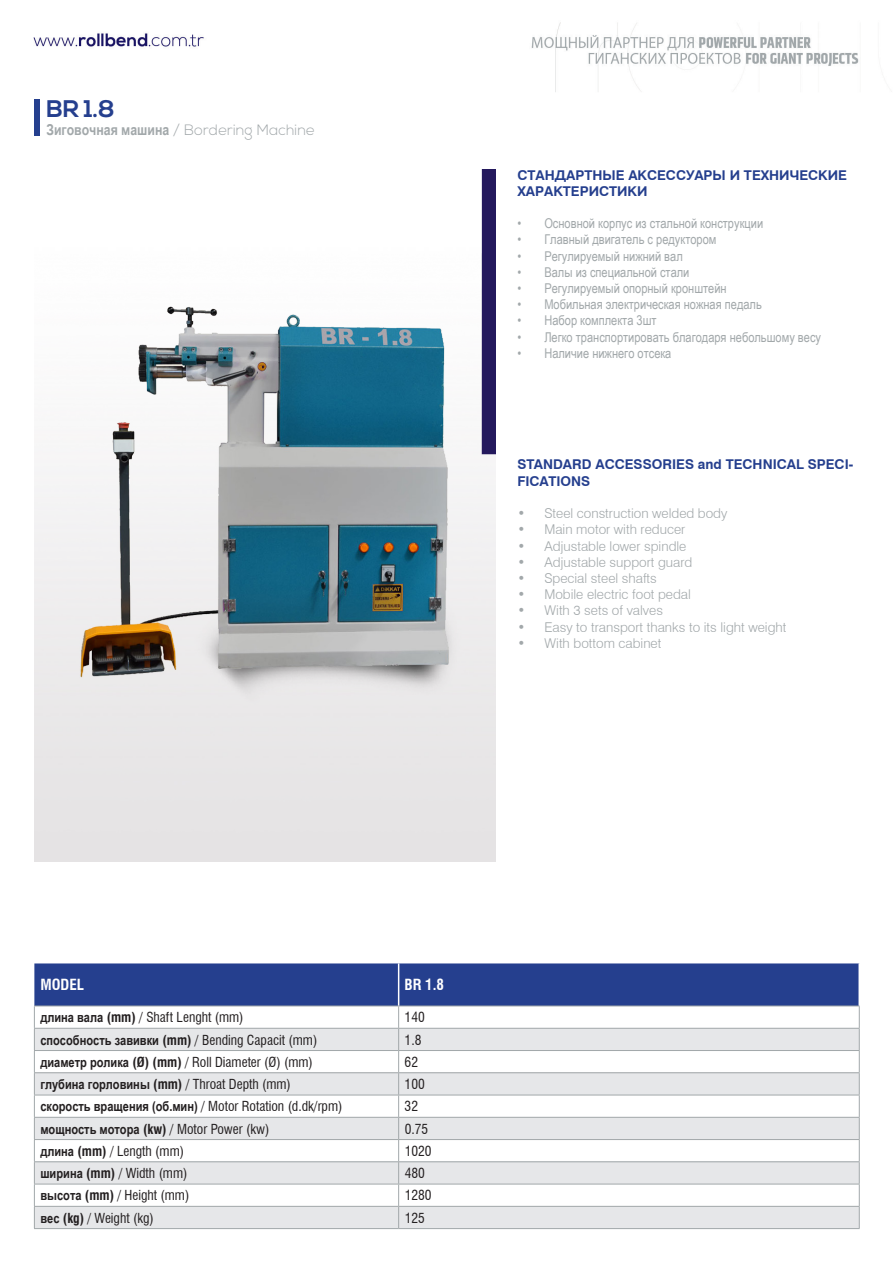
<style>
.page{position:relative;width:893px;height:1263px;background:#fff}
.page>*{position:absolute;margin:0;border:0;box-sizing:border-box;transform-origin:0 0}
.t1{font:700 24px "Nexa";color:#253f8e}
.t2{font:300 15px "Nexa";color:#a2a8aa}
.t3{font:700 condensed 15px "Swiss 721 BT";color:#fff}
.t4{font:13.5px "Arial Narrow";color:#a2a8aa}
.t5{font:condensed 13.5px "Swiss 721 BT";color:#231f20}
.t6{font:300 13.5px "Swiss 721 BT";color:#a2a8aa}
.t7{font:700 13.5px/16.2px "Swiss 721 BT";color:#253f8e}
.t8{font:700 13.5px "Arial Narrow";color:#231f20}
.s1{font-family:"Arial Narrow";font-weight:700}
.s2{font-family:"Arial Narrow";font-weight:700;font-stretch:normal}
.s3{font-weight:700}
.s4{font-family:"Swiss 721 BT";font-stretch:condensed}
.s5{font-family:"Swiss 721 BT";font-weight:400;font-stretch:condensed}
</style>
<div class="page">
<img style="left:33px;top:22px;width:826px;height:1206px">
<div style="left:34px;top:99px;width:6px;height:36px;background:#253f8e"></div>
<img style="left:34px;top:169px;width:461px;height:692px">
<svg style="left:34px;top:963px;width:826px;height:265px"></svg>
<hr style="left:34px;top:1228px;width:365px;height:1px;background:#a2a8aa">
<hr style="left:399px;top:1228px;width:461px;height:1px;background:#a2a8aa">
<hr style="left:398px;top:963px;width:1px;height:43px;background:#fff">
<hr style="left:858px;top:963px;width:2px;height:43px;background:#fff">
<h1 class="t1" style="left:46px;top:95px;width:70px">BR 1.8</h1>
<p class="t2" style="left:46px;top:121px;width:270px"><span class="s1">З</span><span class="s1">и</span><span class="s1">г</span><span class="s1">о</span><span class="s1">вочная машина</span> / Bordering Machine</p>
<p class="t7" style="left:517px;top:166px;width:331px">СТАНДАРТНЫЕ АКСЕССУАРЫ И ТЕХНИЧЕСКИЕ<br>ХАРАКТЕРИСТИКИ</p>
<p class="t4" style="left:517px;top:214px;width:247px">• Основной корпус из стальной конструкции</p>
<p class="t4" style="left:517px;top:230px;width:201px">• Главный двигатель с редуктором</p>
<p class="t4" style="left:517px;top:246px;width:167px">• Регулируемый нижний вал</p>
<p class="t4" style="left:517px;top:262px;width:174px">• Валы из специальной стали</p>
<p class="t4" style="left:517px;top:278px;width:211px">• Регулируемый опорный кронштейн</p>
<p class="t4" style="left:517px;top:295px;width:246px">• Мобильная электрическая ножная педаль</p>
<p class="t4" style="left:517px;top:311px;width:141px">• Набор комплекта 3шт</p>
<p class="t4" style="left:517px;top:327px;width:305px">• Легко транспортировать благодаря небольшому весу</p>
<p class="t4" style="left:517px;top:343px;width:156px">• Наличие нижнего отсека</p>
<p class="t7" style="left:517px;top:456px;width:337px">STANDARD ACCESSORIES and TECHNICAL SPECI-<br>FICATIONS</p>
<p class="t6" style="left:517px;top:505px;width:212px">• Steel construction welded body</p>
<p class="t6" style="left:517px;top:521px;width:169px">• Main motor with reducer</p>
<p class="t6" style="left:517px;top:537px;width:171px">• Adjustable lower spindle</p>
<p class="t6" style="left:517px;top:554px;width:177px">• Adjustable support guard</p>
<p class="t6" style="left:517px;top:570px;width:141px">• Special steel shafts</p>
<p class="t6" style="left:517px;top:586px;width:175px">• Mobile electric foot pedal</p>
<p class="t6" style="left:517px;top:602px;width:147px">• With 3 sets of valves</p>
<p class="t6" style="left:517px;top:618px;width:271px">• Easy to transport thanks to its light weight</p>
<p class="t6" style="left:517px;top:635px;width:146px">• With bottom cabinet</p>
<p class="t3" style="left:40px;top:976px;width:45px">MODEL</p>
<p class="t3" style="left:405px;top:976px;width:41px">BR 1.8</p>
<p class="t5" style="left:40px;top:1009px;width:205px"><span class="s2">длина вала</span> <span class="s3">(mm)</span> / Shaft Lenght (mm)</p>
<p class="t5" style="left:405px;top:1009px;width:22px">140</p>
<p class="t5" style="left:40px;top:1031px;width:278px"><span class="s2">способность завивки</span> <span class="s3">(mm)</span> / Bending Capacit (mm)</p>
<p class="t5" style="left:405px;top:1031px;width:18px">1.8</p>
<p class="t5" style="left:40px;top:1054px;width:274px"><span class="s2">диаметр ролика</span> <span class="s3">(Ø) (mm)</span> / Roll Diameter (Ø) (mm)</p>
<p class="t5" style="left:405px;top:1054px;width:15px">62</p>
<p class="t8" style="left:40px;top:1074px;width:252px">глубина горловины <span class="s4">(mm)</span> <span class="s5">/ Throat Depth (mm)</span></p>
<p class="t5" style="left:405px;top:1076px;width:22px">100</p>
<p class="t8" style="left:40px;top:1096px;width:303px">скорость вращения (об.мин) <span class="s5">/ Motor Rotation (d.dk/rpm)</span></p>
<p class="t5" style="left:405px;top:1098px;width:15px">32</p>
<p class="t5" style="left:40px;top:1120px;width:231px"><span class="s2">мощность мотора</span> <span class="s3">(kw)</span> / Motor Power (kw)</p>
<p class="t5" style="left:405px;top:1120px;width:25px">0.75</p>
<p class="t5" style="left:40px;top:1143px;width:145px"><span class="s2">длина</span> <span class="s3">(mm)</span> / Length (mm)</p>
<p class="t5" style="left:405px;top:1143px;width:28px">1020</p>
<p class="t5" style="left:40px;top:1165px;width:149px"><span class="s2">ширина</span> <span class="s3">(mm)</span> / Width (mm)</p>
<p class="t5" style="left:405px;top:1165px;width:22px">480</p>
<p class="t5" style="left:40px;top:1187px;width:150px"><span class="s2">высота</span> <span class="s3">(mm)</span> / Height (mm)</p>
<p class="t5" style="left:405px;top:1187px;width:28px">1280</p>
<p class="t5" style="left:40px;top:1209px;width:115px"><span class="s2">вес</span> <span class="s3">(kg)</span> / Weight (kg)</p>
<p class="t5" style="left:405px;top:1209px;width:22px">125</p>
</div>
